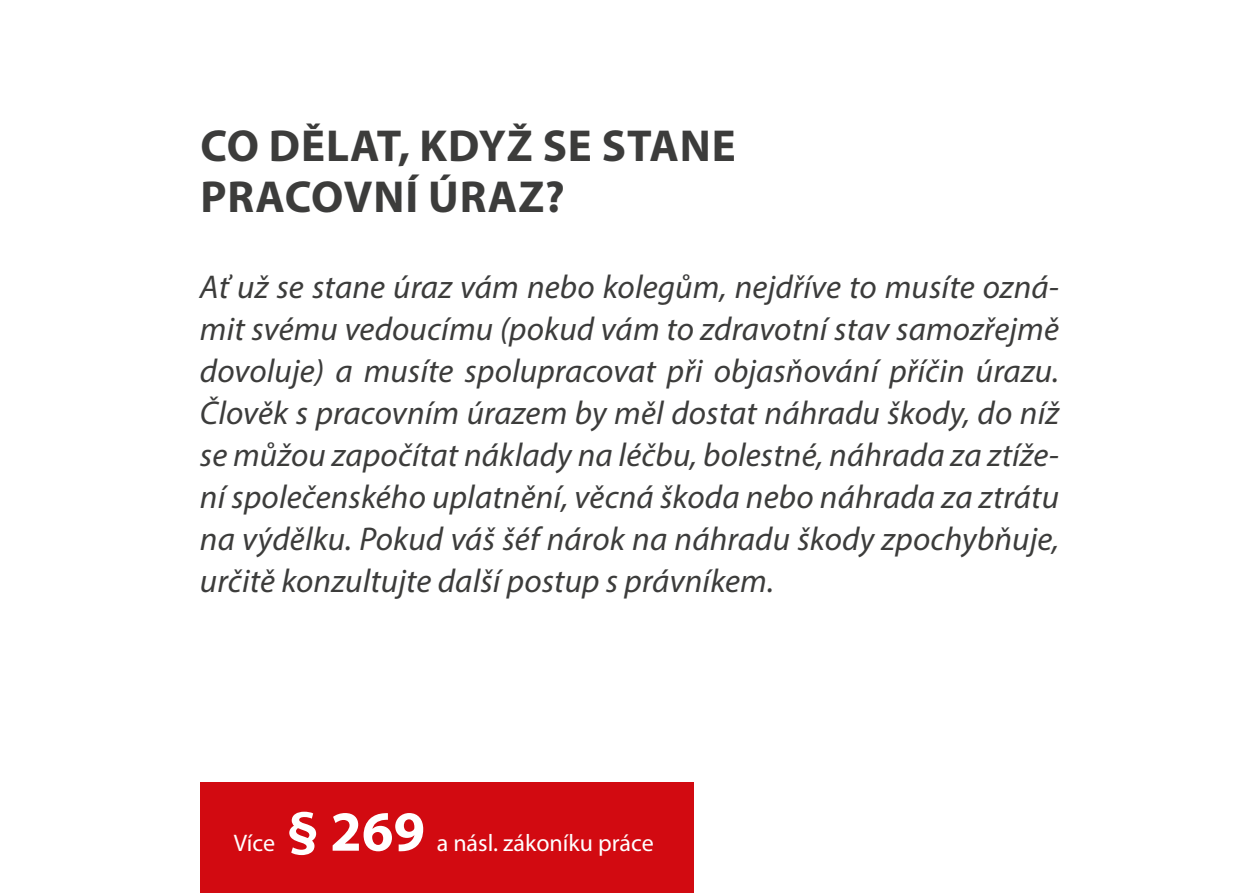
<style>
.page{position:relative;width:1259px;height:893px;background:#fff}
.page>*{position:absolute;margin:0;border:0;box-sizing:border-box;transform-origin:0 0}
.t1{font:700 57px "Myriad Pro";color:#fff}
.t2{font:700 45px/51px "Myriad Pro";letter-spacing:.02em;color:#3c3c3b}
.t3{font:italic 33px/42px "Myriad Pro";letter-spacing:.005em;color:#3c3c3b;text-align:justify}
.t4{font:24px "Myriad Pro";color:#fff}
</style>
<div class="page">
<div style="left:200px;top:782px;width:493px;height:111px;background:#d20a11"></div>
<h2 class="t2" style="left:200px;top:119px;width:537px">CO DĚLAT, KDYŽ SE STANE<br>PRACOVNÍ ÚRAZ?</h2>
<p class="t3" style="left:200px;top:265px;width:860px">Ať už se stane úraz vám nebo kolegům, nejdříve to musíte ozná&shy;mit svému vedoucímu (pokud vám to zdravotní stav samozřejmě dovoluje) a musíte spolupracovat při objasňování příčin úrazu.<br>Člověk s pracovním úrazem by měl dostat náhradu škody, do níž se můžou započítat náklady na léčbu, bolestné, náhrada za ztíže&shy;ní společenského uplatnění, věcná škoda nebo náhrada za ztrátu na výdělku. Pokud váš šéf nárok na náhradu škody zpochybňuje, určitě konzultujte další postup s právníkem.</p>
<p class="t4" style="left:234px;top:828px;width:43px">Více</p>
<h1 class="t1" style="left:287px;top:794px;width:140px">§ 269</h1>
<p class="t4" style="left:437px;top:828px;width:218px">a násl. zákoníku práce</p>
</div>
